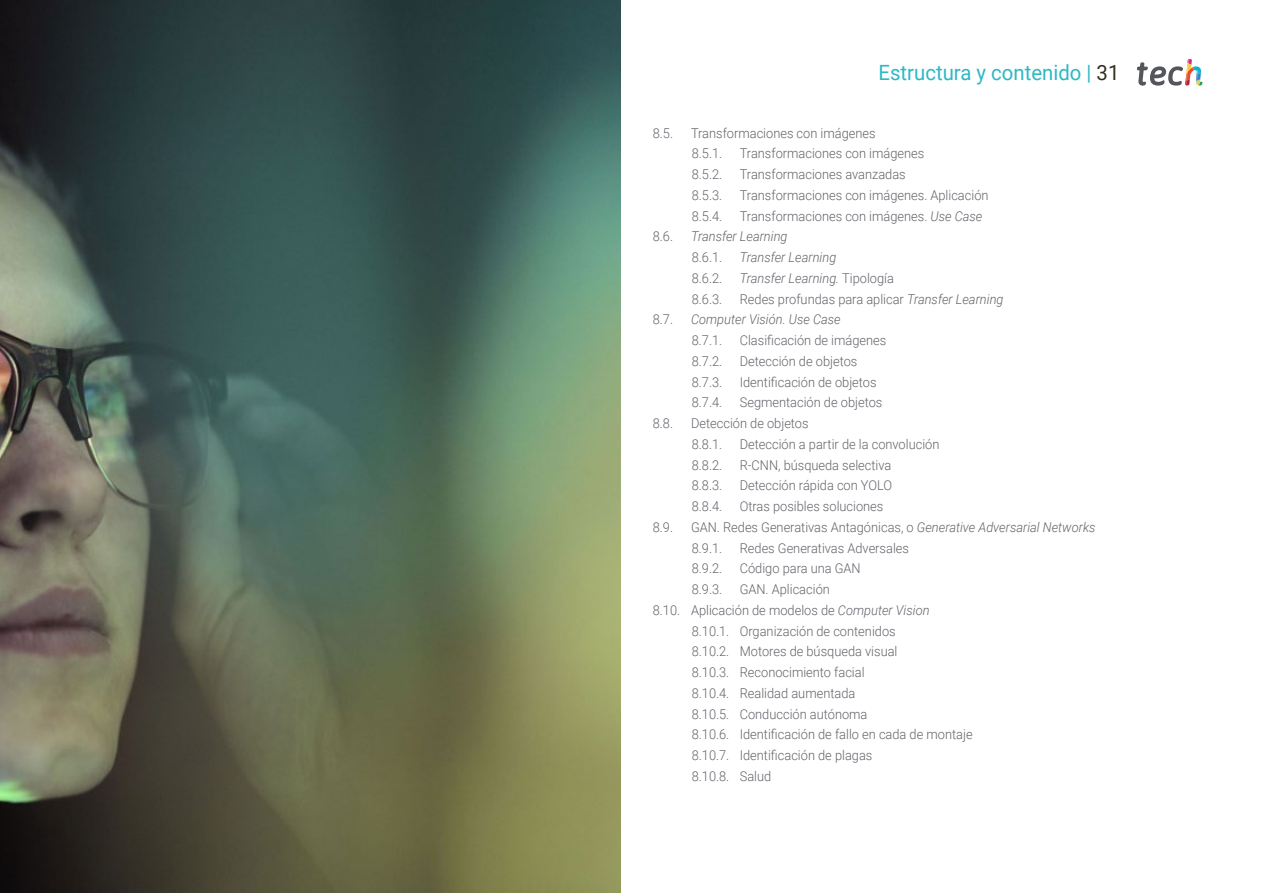
<style>
.page{position:relative;width:1263px;height:893px;background:#fff}
.page>*{position:absolute;margin:0;border:0;box-sizing:border-box;transform-origin:0 0}
.t1{font:21px "Roboto";color:#2db8c5}
.t2{font:300 13.5px/20.7px "Roboto";color:#61646a;scale:.95 1}
.t3{font:italic 300 13.5px "Roboto";color:#61646a;scale:.95 1}
.s1{color:#312e20}
.s2{font-style:italic}
.s3{font-style:normal}
</style>
<div class="page">
<svg style="left:1137px;top:59px;width:65px;height:27px"></svg>
<img style="left:0;top:0;width:621px;height:893px">
<h1 class="t1" style="left:878px;top:57px;width:242px">Estructura y contenido | <span class="s1">31</span></h1>
<p class="t2" style="left:653px;top:122px;width:23px">8.5.</p>
<p class="t2" style="left:691px;top:122px;width:196px">Transformaciones con imágenes<br>8.5.1.</p>
<p class="t2" style="left:740px;top:143px;width:196px">Transformaciones con imágenes</p>
<p class="t2" style="left:692px;top:164px;width:34px">8.5.2.</p>
<p class="t2" style="left:740px;top:164px;width:176px">Transformaciones avanzadas</p>
<p class="t2" style="left:692px;top:184px;width:34px">8.5.3.</p>
<p class="t2" style="left:740px;top:184px;width:263px">Transformaciones con imágenes. Aplicación</p>
<p class="t2" style="left:692px;top:205px;width:34px">8.5.4.</p>
<p class="t2" style="left:740px;top:205px;width:257px">Transformaciones con imágenes. <span class="s2">Use Case</span></p>
<p class="t2" style="left:653px;top:226px;width:23px">8.6.</p>
<p class="t3" style="left:691px;top:227px;width:103px">Transfer Learning</p>
<p class="t2" style="left:692px;top:247px;width:34px">8.6.1.</p>
<p class="t3" style="left:740px;top:248px;width:103px">Transfer Learning</p>
<p class="t2" style="left:692px;top:267px;width:34px">8.6.2.</p>
<p class="t3" style="left:740px;top:269px;width:164px">Transfer Learning. <span class="s3">Tipología</span></p>
<p class="t2" style="left:692px;top:288px;width:34px">8.6.3.</p>
<p class="t2" style="left:740px;top:288px;width:279px">Redes profundas para aplicar <span class="s2">Transfer Learning</span></p>
<p class="t2" style="left:653px;top:309px;width:23px">8.7.</p>
<p class="t3" style="left:691px;top:310px;width:159px">Computer Visión. Use Case</p>
<p class="t2" style="left:692px;top:330px;width:34px">8.7.1.</p>
<p class="t2" style="left:740px;top:330px;width:156px">Clasificación de imágenes</p>
<p class="t2" style="left:692px;top:350px;width:34px">8.7.2.</p>
<p class="t2" style="left:740px;top:350px;width:125px">Detección de objetos</p>
<p class="t2" style="left:692px;top:371px;width:34px">8.7.3.</p>
<p class="t2" style="left:740px;top:371px;width:145px">Identificación de objetos</p>
<p class="t2" style="left:692px;top:392px;width:34px">8.7.4.</p>
<p class="t2" style="left:740px;top:392px;width:152px">Segmentación de objetos</p>
<p class="t2" style="left:653px;top:413px;width:23px">8.8.</p>
<p class="t2" style="left:691px;top:413px;width:125px">Detección de objetos<br>8.8.1.</p>
<p class="t2" style="left:740px;top:433px;width:212px">Detección a partir de la convolución</p>
<p class="t2" style="left:692px;top:454px;width:34px">8.8.2.</p>
<p class="t2" style="left:740px;top:454px;width:161px">R-CNN, búsqueda selectiva</p>
<p class="t2" style="left:692px;top:475px;width:34px">8.8.3.</p>
<p class="t2" style="left:740px;top:475px;width:162px">Detección rápida con YOLO</p>
<p class="t2" style="left:692px;top:496px;width:34px">8.8.4.</p>
<p class="t2" style="left:740px;top:496px;width:153px">Otras posibles soluciones</p>
<p class="t2" style="left:653px;top:516px;width:23px">8.9.</p>
<p class="t2" style="left:691px;top:516px;width:427px">GAN. Redes Generativas Antagónicas, o <span class="s2">Generative Adversarial Networks<br></span>8.9.1.</p>
<p class="t2" style="left:740px;top:537px;width:180px">Redes Generativas Adversales</p>
<p class="t2" style="left:692px;top:558px;width:34px">8.9.2.</p>
<p class="t2" style="left:740px;top:558px;width:129px">Código para una GAN</p>
<p class="t2" style="left:692px;top:579px;width:34px">8.9.3.</p>
<p class="t2" style="left:740px;top:579px;width:96px">GAN. Aplicación</p>
<p class="t2" style="left:653px;top:599px;width:293px">8.10. Aplicación de modelos de <span class="s2">Computer Vision</span></p>
<p class="t2" style="left:692px;top:620px;width:216px">8.10.1. Organización de contenidos</p>
<p class="t2" style="left:692px;top:641px;width:218px">8.10.2. Motores de búsqueda visual</p>
<p class="t2" style="left:692px;top:662px;width:183px">8.10.3. Reconocimiento facial</p>
<p class="t2" style="left:692px;top:682px;width:174px">8.10.4. Realidad aumentada</p>
<p class="t2" style="left:692px;top:703px;width:186px">8.10.5. Conducción autónoma</p>
<p class="t2" style="left:692px;top:724px;width:297px">8.10.6. Identificación de fallo en cada de montaje</p>
<p class="t2" style="left:692px;top:745px;width:192px">8.10.7. Identificación de plagas</p>
<p class="t2" style="left:692px;top:765px;width:85px">8.10.8. Salud</p>
</div>
